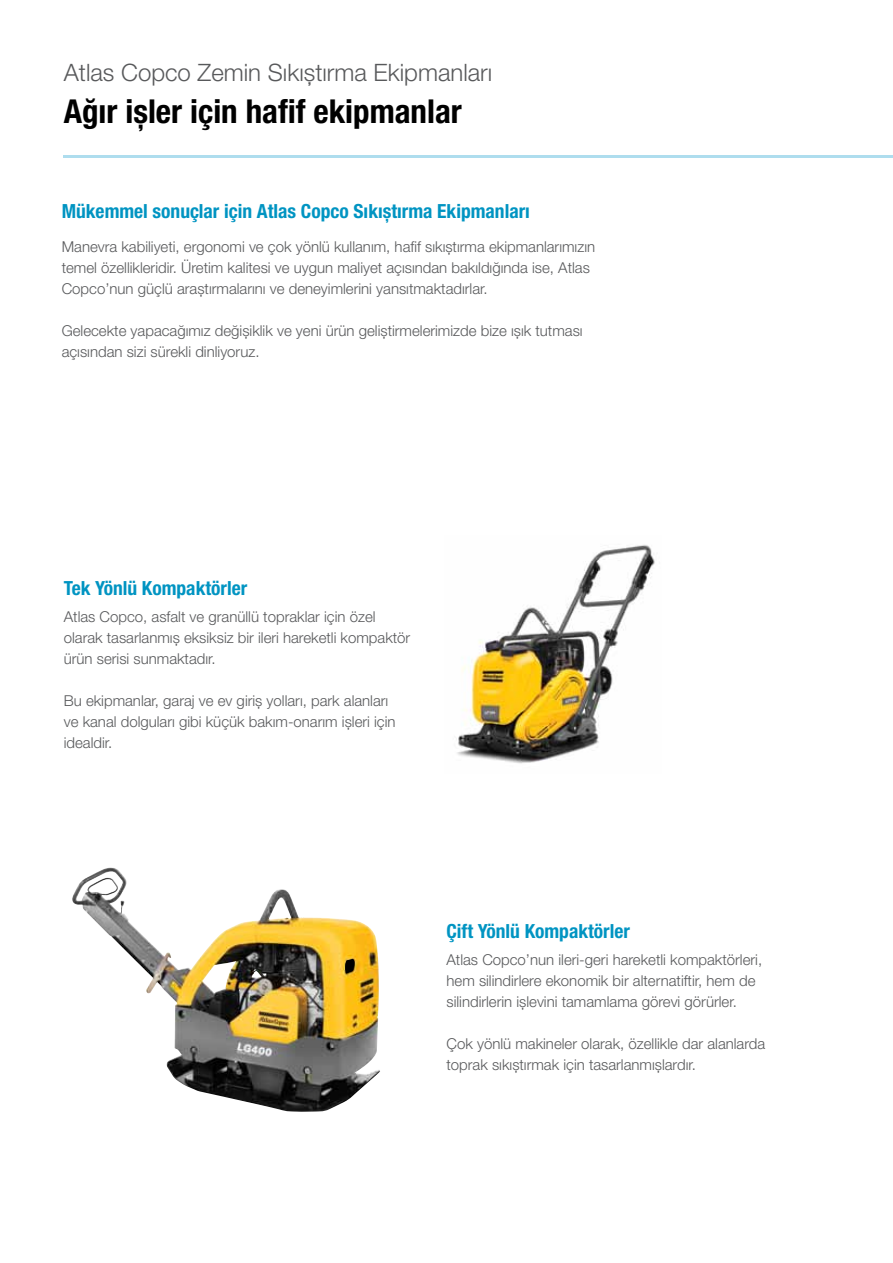
<style>
.page{position:relative;width:893px;height:1263px;background:#fff}
.page>*{position:absolute;margin:0;border:0;box-sizing:border-box;transform-origin:0 0}
.t1{font:700 condensed 33px "Helvetica Neue LT Pro";color:#000}
.t2{font:300 24px "Helvetica Neue LT Pro";color:#58595b}
.t3{font:700 condensed 19.5px "Helvetica Neue LT Pro";color:#0094c2}
.t4{font:300 15px/21px "Helvetica Neue LT Pro";color:#58595b}
</style>
<div class="page">
<img style="left:457px;top:545px;width:198px;height:219px">
<img style="left:72px;top:867px;width:308px;height:245px">
<hr style="left:64px;top:155px;width:829px;height:2px;background:#aeddee">
<h2 class="t2" style="left:64px;top:58px;width:430px">Atlas Copco Zemin Sıkıştırma Ekipmanları</h2>
<h1 class="t1" style="left:64px;top:91px;width:400px">Ağır işler için hafif ekipmanlar</h1>
<h3 class="t3" style="left:62px;top:199px;width:470px">Mükemmel sonuçlar için Atlas Copco Sıkıştırma Ekipmanları</h3>
<p class="t4" style="left:62px;top:236px;width:535px">Manevra kabiliyeti, ergonomi ve çok yönlü kullanım, hafif sıkıştırma ekipmanlarımızın temel özellikleridir. Üretim kalitesi ve uygun maliyet açısından bakıldığında ise, Atlas<br>Copco’nun güçlü araştırmalarını ve deneyimlerini yansıtmaktadırlar.</p>
<p class="t4" style="left:62px;top:320px;width:522px">Gelecekte yapacağımız değişiklik ve yeni ürün geliştirmelerimizde bize ışık tutması açısından sizi sürekli dinliyoruz.</p>
<h3 class="t3" style="left:64px;top:576px;width:185px">Tek Yönlü Kompaktörler</h3>
<p class="t4" style="left:64px;top:605px;width:348px">Atlas Copco, asfalt ve granüllü topraklar için özel olarak tasarlanmış eksiksiz bir ileri hareketli kompaktör ürün serisi sunmaktadır.</p>
<p class="t4" style="left:64px;top:689px;width:333px">Bu ekipmanlar, garaj ve ev giriş yolları, park alanları ve kanal dolguları gibi küçük bakım-onarım işleri için idealdir.</p>
<h3 class="t3" style="left:446px;top:919px;width:185px">Çift Yönlü Kompaktörler</h3>
<p class="t4" style="left:446px;top:949px;width:317px">Atlas Copco’nun ileri-geri hareketli kompaktörleri, hem silindirlere ekonomik bir alternatiftir, hem de silindirlerin işlevini tamamlama görevi görürler.</p>
<p class="t4" style="left:446px;top:1033px;width:320px">Çok yönlü makineler olarak, özellikle dar alanlarda toprak sıkıştırmak için tasarlanmışlardır.</p>
</div>
